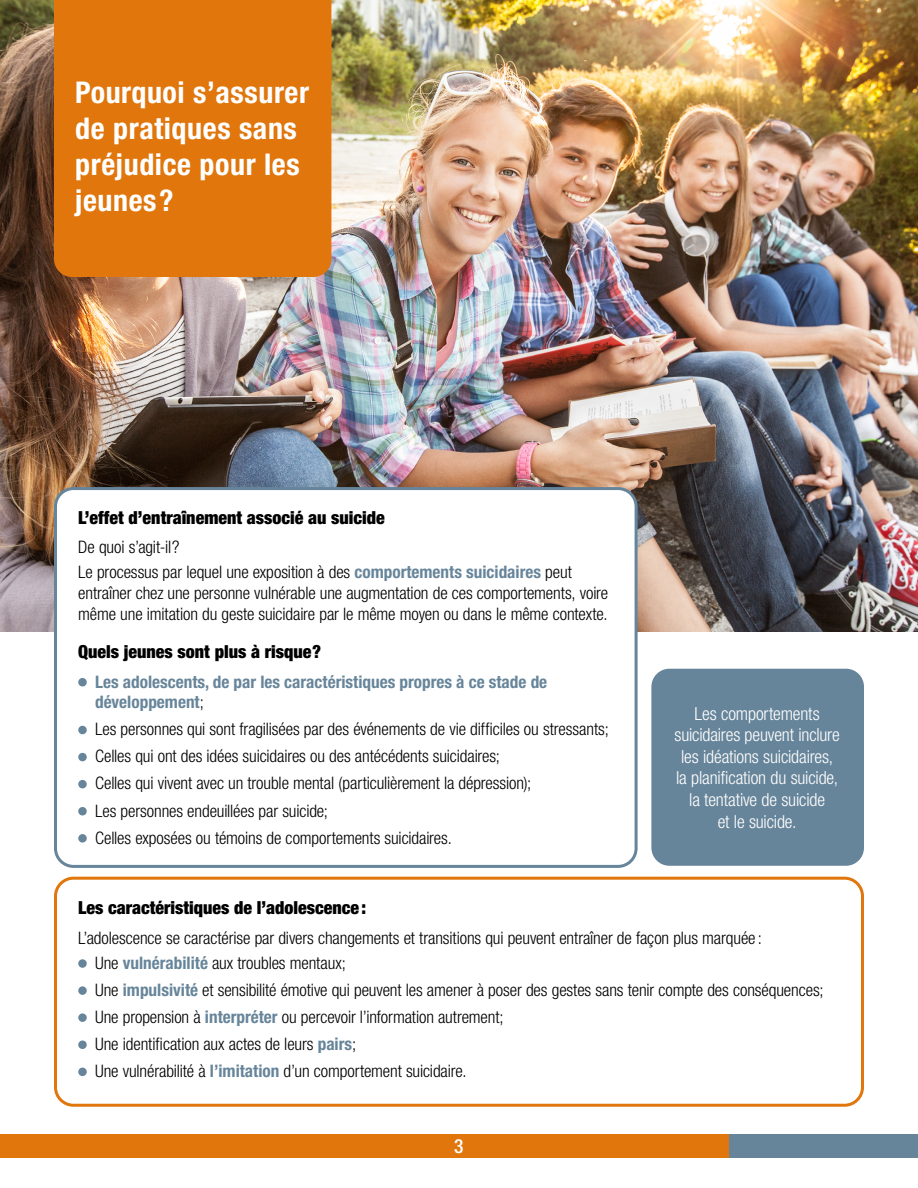
<style>
.page{position:relative;width:918px;height:1188px;background:#fff}
.page>*{position:absolute;margin:0;border:0;box-sizing:border-box;transform-origin:0 0}
.t1{font:700 condensed 30px/36px "Helvetica Neue LT Std";letter-spacing:.02em;color:#fff}
.t2{font:500 condensed 19.5px "Helvetica Neue LT Std";color:#fff}
.t3{font:300 condensed 18px/21.6px "Helvetica Neue LT Std";letter-spacing:-.01em;color:#fff;text-align:center}
.t4{font:900 condensed 18px "Helvetica Neue LT Std";color:#000}
.t5{font:300 condensed 17.25px/27.2px "Helvetica Neue LT Std";letter-spacing:-.005em;color:#000}
.t6{font:700 condensed 17.25px/20.7px "Helvetica Neue LT Std";color:#67859a}
.s1{font-weight:700;color:#67859a}
.s2{font-weight:300;color:#000}
</style>
<div class="page">
<img style="left:0;top:0;width:918px;height:631px">
<div style="left:54px;top:0;width:277px;height:277px;background:#e0760c"></div>
<div style="left:78px;top:959px;width:9px;height:9px;background:#67859a;border-radius:50%"></div>
<div style="left:78px;top:986px;width:9px;height:9px;background:#67859a;border-radius:50%"></div>
<div style="left:78px;top:1013px;width:9px;height:9px;background:#67859a;border-radius:50%"></div>
<div style="left:78px;top:1041px;width:9px;height:8px;background:#67859a;border-radius:50%"></div>
<div style="left:78px;top:1068px;width:9px;height:8px;background:#67859a;border-radius:50%"></div>
<div style="left:54px;top:877px;width:810px;height:230px;border:3px solid #e0760c;border-radius:18px"></div>
<div style="left:651px;top:669px;width:213px;height:197px;background:#67859a;border-radius:18px"></div>
<div style="left:0;top:1134px;width:730px;height:24px;background:#e0760c"></div>
<div style="left:730px;top:1134px;width:188px;height:24px;background:#67859a"></div>
<div style="left:56px;top:489px;width:580px;height:377px;background:#fff;border-radius:18px"></div>
<div style="left:78px;top:678px;width:9px;height:8px;background:#67859a;border-radius:50%"></div>
<div style="left:78px;top:726px;width:9px;height:8px;background:#67859a;border-radius:50%"></div>
<div style="left:78px;top:753px;width:9px;height:8px;background:#67859a;border-radius:50%"></div>
<div style="left:78px;top:780px;width:9px;height:8px;background:#67859a;border-radius:50%"></div>
<div style="left:78px;top:807px;width:9px;height:8px;background:#67859a;border-radius:50%"></div>
<div style="left:78px;top:834px;width:9px;height:9px;background:#67859a;border-radius:50%"></div>
<div style="left:54px;top:487px;width:584px;height:381px;border:3px solid #67859a;border-radius:18px"></div>
<h1 class="t1" style="left:75px;top:74px;width:235px">Pourquoi s’assurer de pratiques sans préjudice pour les jeunes?</h1>
<p class="t4" style="left:78px;top:507px;width:308px">L’effet d’entraînement associé au suicide</p>
<p class="t5" style="left:78px;top:535px;width:495px;line-height:24.9px">De quoi s’agit-il?<br>Le processus par lequel une exposition à des <span class="s1">comportements suicidaires</span> peut</p>
<p class="t5" style="left:78px;top:582px;width:532px;line-height:20.7px">entraîner chez une personne vulnérable une augmentation de ces comportements, voire même une imitation du geste suicidaire par le même moyen ou dans le même contexte.</p>
<p class="t4" style="left:78px;top:641px;width:244px">Quels jeunes sont plus à risque?</p>
<p class="t6" style="left:95px;top:671px;width:454px">Les adolescents, de par les caractéristiques propres à ce stade de développement<span class="s2">;</span></p>
<p class="t5" style="left:95px;top:716px;width:515px">Les personnes qui sont fragilisées par des événements de vie difficiles ou stressants; Celles qui ont des idées suicidaires ou des antécédents suicidaires;<br>Celles qui vivent avec un trouble mental (particulièrement la dépression);<br>Les personnes endeuillées par suicide;<br>Celles exposées ou témoins de comportements suicidaires.</p>
<p class="t3" style="left:675px;top:702px;width:167px">Les comportements suicidaires peuvent inclure les idéations suicidaires, la planification du suicide, la tentative de suicide<br>et le suicide.</p>
<p class="t4" style="left:78px;top:896px;width:289px">Les caractéristiques de l’adolescence :</p>
<p class="t5" style="left:95px;top:925px;width:668px;line-height:24.9px;text-indent:-17px">L’adolescence se caractérise par divers changements et transitions qui peuvent entraîner de façon plus marquée :<br>Une <span class="s1">vulnérabilité</span> aux troubles mentaux;</p>
<p class="t5" style="left:95px;top:976px;width:730px">Une <span class="s1">impulsivité</span> et sensibilité émotive qui peuvent les amener à poser des gestes sans tenir compte des conséquences; Une propension à <span class="s1">interpréter</span> ou percevoir l’information autrement;<br>Une identification aux actes de leurs <span class="s1">pairs</span>;<br>Une vulnérabilité à <span class="s1">l’imitation</span> d’un comportement suicidaire.</p>
<p class="t2" style="left:454px;top:1134px;width:11px">3</p>
</div>
